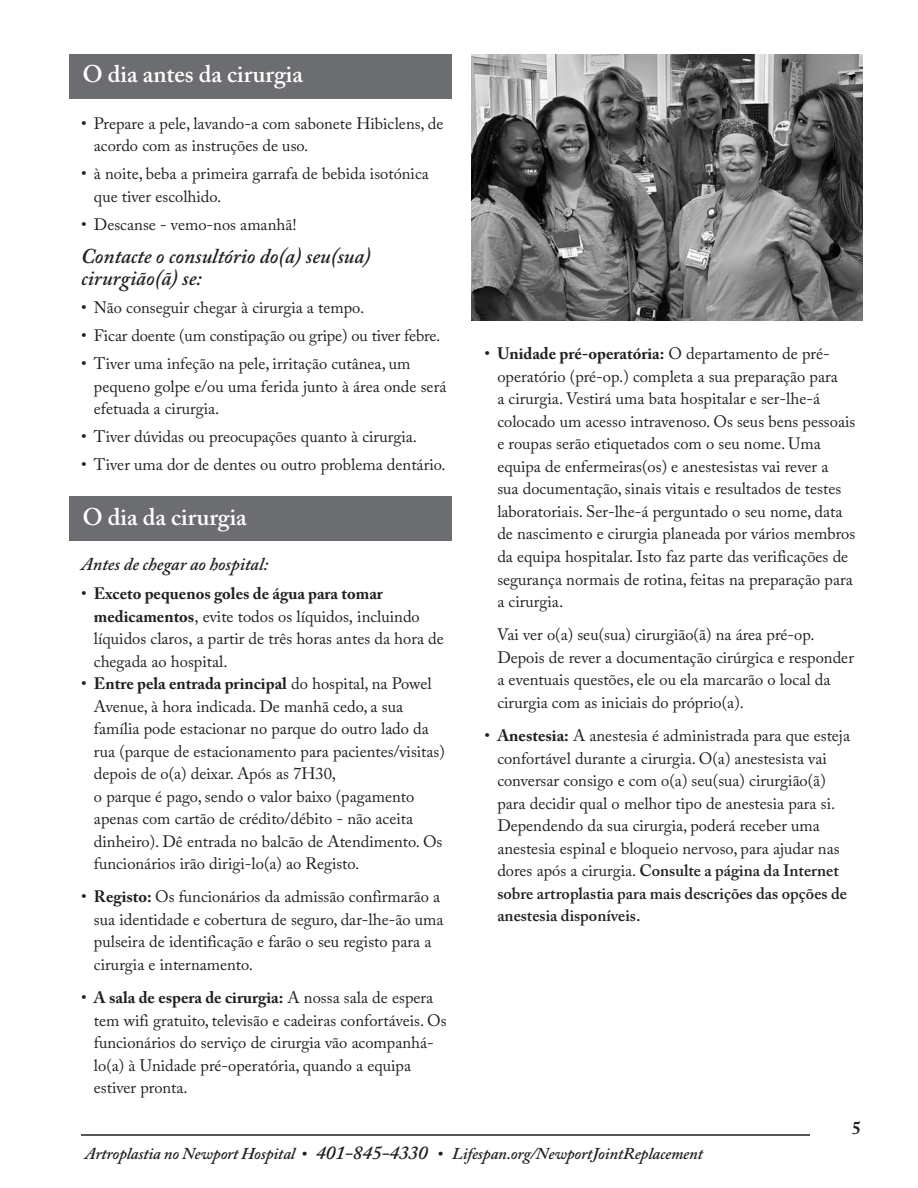
<style>
.page{position:relative;width:918px;height:1188px;background:#fff}
.page>*{position:absolute;margin:0;border:0;box-sizing:border-box;transform-origin:0 0}
.Head_Right_page{font:600 24px "Adobe Caslon Pro";color:#fff}
.Subhead{font:italic 600 21px/22.5px "Adobe Caslon Pro";color:#231f20}
.Text{font:italic 600 18px "Adobe Caslon Pro";color:#231f20}
.t1{font:700 18px "Adobe Caslon Pro";color:#231f20}
.Last_Bullett{font:16.5px/22.5px "Adobe Caslon Pro";color:#231f20}
.Bullet_text{font:16.5px/22.5px "Adobe Caslon Pro";color:#231f20}
.Text-2{font:16.5px/22.5px "Adobe Caslon Pro";color:#231f20}
.t2{font:italic 600 16.5px "Adobe Caslon Pro";letter-spacing:-.01em;color:#231f20}
.s1{font-weight:700}
.s2{font-weight:600}
.s3{font-size:19.5px}
</style>
<div class="page">
<hr style="left:81px;top:1134px;width:729px;height:2px;background:#231f20">
<div style="left:69px;top:496px;width:383px;height:45px;background:#6c6d70"></div>
<img style="left:471px;top:54px;width:392px;height:266px">
<div style="left:69px;top:54px;width:383px;height:44px;background:#6c6d70"></div>
<p class="Head_Right_page" style="left:82px;top:60px;width:222px">O dia antes da cirurgia</p>
<p class="Bullet_text" style="left:94px;top:112px;width:351px;text-indent:-13px">• Prepare a pele, lavando-a com sabonete Hibiclens, de acordo com as instruções de uso.</p>
<p class="Bullet_text" style="left:94px;top:162px;width:337px;text-indent:-13px">• à noite, beba a primeira garrafa de bebida isotónica que tiver escolhido.</p>
<p class="Bullet_text" style="left:81px;top:213px;width:217px">• Descanse - vemo-nos amanhã!</p>
<p class="Subhead" style="left:81px;top:244px;width:292px">Contacte o consultório do(a) seu(sua) cirurgião(ã) se:</p>
<p class="Bullet_text" style="left:81px;top:296px;width:285px">• Não conseguir chegar à cirurgia a tempo.</p>
<p class="Bullet_text" style="left:81px;top:324px;width:361px">• Ficar doente (um constipação ou gripe) ou tiver febre.</p>
<p class="Bullet_text" style="left:94px;top:352px;width:354px;text-indent:-13px">• Tiver uma infeção na pele, irritação cutânea, um pequeno golpe e/ou uma ferida junto à área onde será efetuada a cirurgia.</p>
<p class="Bullet_text" style="left:81px;top:425px;width:338px">• Tiver dúvidas ou preocupações quanto à cirurgia.</p>
<p class="Bullet_text" style="left:81px;top:453px;width:366px">• Tiver uma dor de dentes ou outro problema dentário.</p>
<p class="Head_Right_page" style="left:82px;top:502px;width:166px">O dia da cirurgia</p>
<p class="Text" style="left:81px;top:553px;width:189px">Antes de chegar ao hospital:</p>
<p class="Text-2" style="left:94px;top:582px;width:351px;text-indent:-13px">• <span class="s1">Exceto pequenos goles de água para tomar medicamentos</span>, evite todos os líquidos, incluindo líquidos claros, a partir de três horas antes da hora de chegada ao hospital.</p>
<p class="Last_Bullett" style="left:94px;top:672px;width:352px;text-indent:-13px">• <span class="s1">Entre pela entrada principal</span> do hospital, na Powel Avenue, à hora indicada. De manhã cedo, a sua família pode estacionar no parque do outro lado da rua (parque de estacionamento para pacientes/visitas) depois de o(a) deixar. Após as 7H30,<br>o parque é pago, sendo o valor baixo (pagamento apenas com cartão de crédito/débito - não aceita dinheiro). Dê entrada no balcão de Atendimento. Os funcionários irão dirigi-lo(a) ao Registo.</p>
<p class="Last_Bullett" style="left:94px;top:885px;width:351px;text-indent:-13px">• <span class="s1">Registo:</span> Os funcionários da admissão confirmarão a sua identidade e cobertura de seguro, dar-lhe-ão uma pulseira de identificação e farão o seu registo para a cirurgia e internamento.</p>
<p class="Last_Bullett" style="left:94px;top:986px;width:354px;text-indent:-13px">• <span class="s1">A sala de espera de cirurgia:</span> A nossa sala de espera tem wifi gratuito, televisão e cadeiras confortáveis. Os funcionários do serviço de cirurgia vão acompanhá&shy;lo(a) à Unidade pré-operatória, quando a equipa estiver pronta.</p>
<p class="Last_Bullett" style="left:497px;top:343px;width:360px;text-indent:-13px">• <span class="s1">Unidade pré-operatória:</span> O departamento de pré&shy;operatório (pré-op.) completa a sua preparação para<br>a cirurgia. Vestirá uma bata hospitalar e ser-lhe-á colocado um acesso intravenoso. Os seus bens pessoais e roupas serão etiquetados com o seu nome. Uma equipa de enfermeiras(os) e anestesistas vai rever a<br>sua documentação, sinais vitais e resultados de testes laboratoriais. Ser-lhe-á perguntado o seu nome, data de nascimento e cirurgia planeada por vários membros da equipa hospitalar. Isto faz parte das verificações de segurança normais de rotina, feitas na preparação para a cirurgia.</p>
<p class="Last_Bullett" style="left:497px;top:623px;width:358px">Vai ver o(a) seu(sua) cirurgião(ã) na área pré-op.<br>Depois de rever a documentação cirúrgica e responder a eventuais questões, ele ou ela marcarão o local da cirurgia com as iniciais do próprio(a).</p>
<p class="Last_Bullett" style="left:497px;top:724px;width:354px;text-indent:-13px">• <span class="s1">Anestesia:</span> A anestesia é administrada para que esteja confortável durante a cirurgia. O(a) anestesista vai conversar consigo e com o(a) seu(sua) cirurgião(ã) para decidir qual o melhor tipo de anestesia para si.<br>Dependendo da sua cirurgia, poderá receber uma anestesia espinal e bloqueio nervoso, para ajudar nas dores após a cirurgia. <span class="s2">Consulte a página da Internet sobre artroplastia para mais descrições das opções de anestesia disponíveis.</span></p>
<p class="t1" style="left:852px;top:1117px;width:10px">5</p>
<p class="t2" style="left:85px;top:1144px;width:620px">Artroplastia no Newport Hospital • <span class="s3">401-845-4330</span> • Lifespan.org/NewportJointReplacement</p>
</div>
